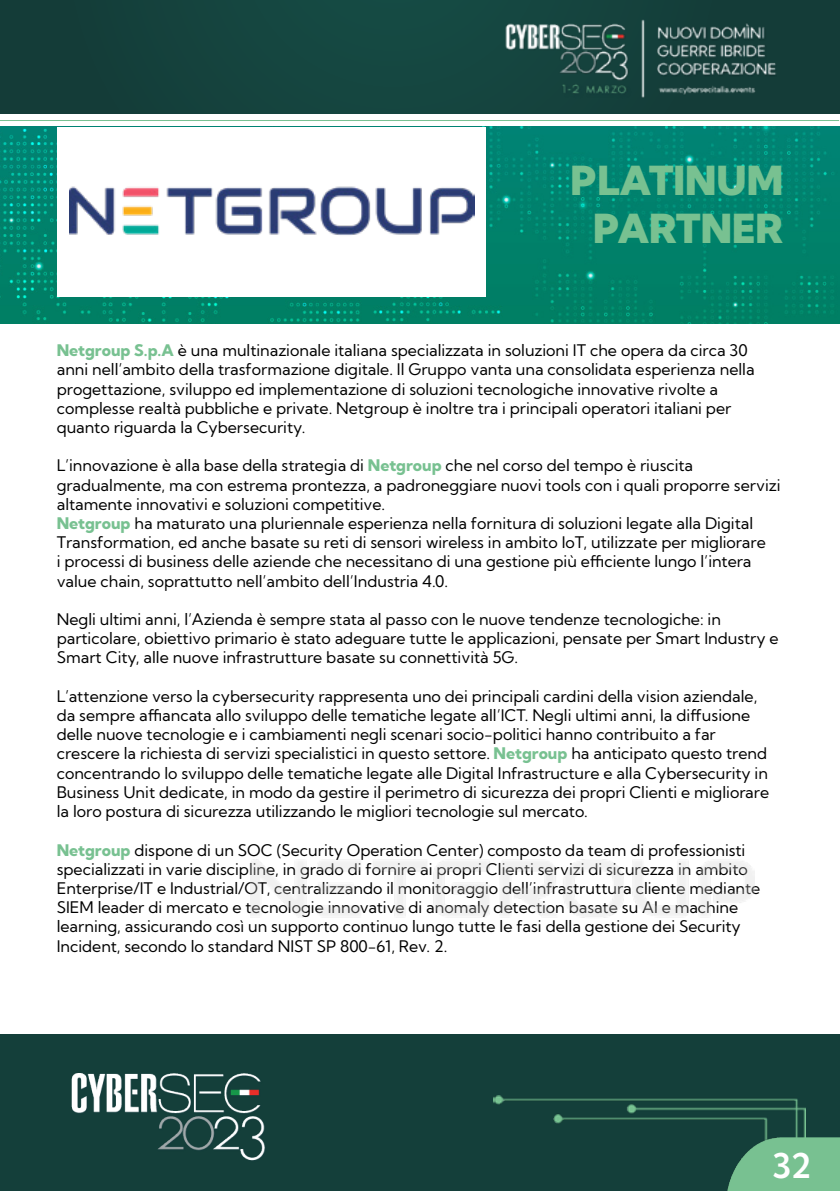
<style>
.page{position:relative;width:840px;height:1191px;background:#fff}
.page>*{position:absolute;margin:0;border:0;box-sizing:border-box;transform-origin:0 0}
.t1{font:900 40px/48px "Kumbh Sans";color:#78c191;text-align:center}
.t2{font:600 34px "Kumbh Sans";color:#fff}
.t3{font:16px/19.2px "Kumbh Sans";color:#000}
.s1{font-weight:800;color:#78c191}
</style>
<div class="page">
<div style="left:0;top:1034px;width:839px;height:157px;background:#143f3a"></div>
<img style="left:493px;top:1095px;width:312px;height:42px">
<img style="left:71px;top:1073px;width:194px;height:88px">
<img style="left:727px;top:1137px;width:112px;height:54px">
<img style="left:0;top:126px;width:839px;height:197px">
<div style="left:57px;top:127px;width:428px;height:170px;background:#fff"></div>
<img style="left:69px;top:186px;width:405px;height:49px">
<div style="left:0;top:0;width:839px;height:113px;background:#15423d"></div>
<hr style="left:0;top:120px;width:838px;height:1px;background:#78c191">
<img style="left:505px;top:19px;width:271px;height:79px">
<h1 class="t1" style="left:570px;top:156px;width:214px">PLATINUM<br>PARTNER</h1>
<p class="t3" style="left:57px;top:341px;width:699px"><span class="s1">Netgroup S.p.A</span> è una multinazionale italiana specializzata in soluzioni IT che opera da circa 30 anni nell’ambito della trasformazione digitale. Il Gruppo vanta una consolidata esperienza nella progettazione, sviluppo ed implementazione di soluzioni tecnologiche innovative rivolte a complesse realtà pubbliche e private. Netgroup è inoltre tra i principali operatori italiani per quanto riguarda la Cybersecurity.</p>
<p class="t3" style="left:57px;top:456px;width:725px">L’innovazione è alla base della strategia di <span class="s1">Netgroup</span> che nel corso del tempo è riuscita gradualmente, ma con estrema prontezza, a padroneggiare nuovi tools con i quali proporre servizi altamente innovativi e soluzioni competitive.<br><span class="s1">Netgroup</span> ha maturato una pluriennale esperienza nella fornitura di soluzioni legate alla Digital Transformation, ed anche basate su reti di sensori wireless in ambito IoT, utilizzate per migliorare<br>i processi di business delle aziende che necessitano di una gestione più efficiente lungo l’intera value chain, soprattutto nell’ambito dell’Industria 4.0.</p>
<p class="t3" style="left:57px;top:609px;width:723px">Negli ultimi anni, l’Azienda è sempre stata al passo con le nuove tendenze tecnologiche: in particolare, obiettivo primario è stato adeguare tutte le applicazioni, pensate per Smart Industry e<br>Smart City, alle nuove infrastrutture basate su connettività 5G.</p>
<p class="t3" style="left:57px;top:686px;width:713px">L’attenzione verso la cybersecurity rappresenta uno dei principali cardini della vision aziendale, da sempre affiancata allo sviluppo delle tematiche legate all’ICT. Negli ultimi anni, la diffusione delle nuove tecnologie e i cambiamenti negli scenari socio-politici hanno contribuito a far crescere la richiesta di servizi specialistici in questo settore. <span class="s1">Netgroup</span> ha anticipato questo trend concentrando lo sviluppo delle tematiche legate alle Digital Infrastructure e alla Cybersecurity in Business Unit dedicate, in modo da gestire il perimetro di sicurezza dei propri Clienti e migliorare la loro postura di sicurezza utilizzando le migliori tecnologie sul mercato.</p>
<p class="t3" style="left:57px;top:840px;width:704px"><span class="s1">Netgroup</span> dispone di un SOC (Security Operation Center) composto da team di professionisti specializzati in varie discipline, in grado di fornire ai propri Clienti servizi di sicurezza in ambito Enterprise/IT e Industrial/OT, centralizzando il monitoraggio dell’infrastruttura cliente mediante SIEM leader di mercato e tecnologie innovative di anomaly detection basate su AI e machine learning, assicurando così un supporto continuo lungo tutte le fasi della gestione dei Security Incident, secondo lo standard NIST SP 800-61, Rev. 2.</p>
<h2 class="t2" style="left:771px;top:1144px;width:41px">32</h2>
</div>
